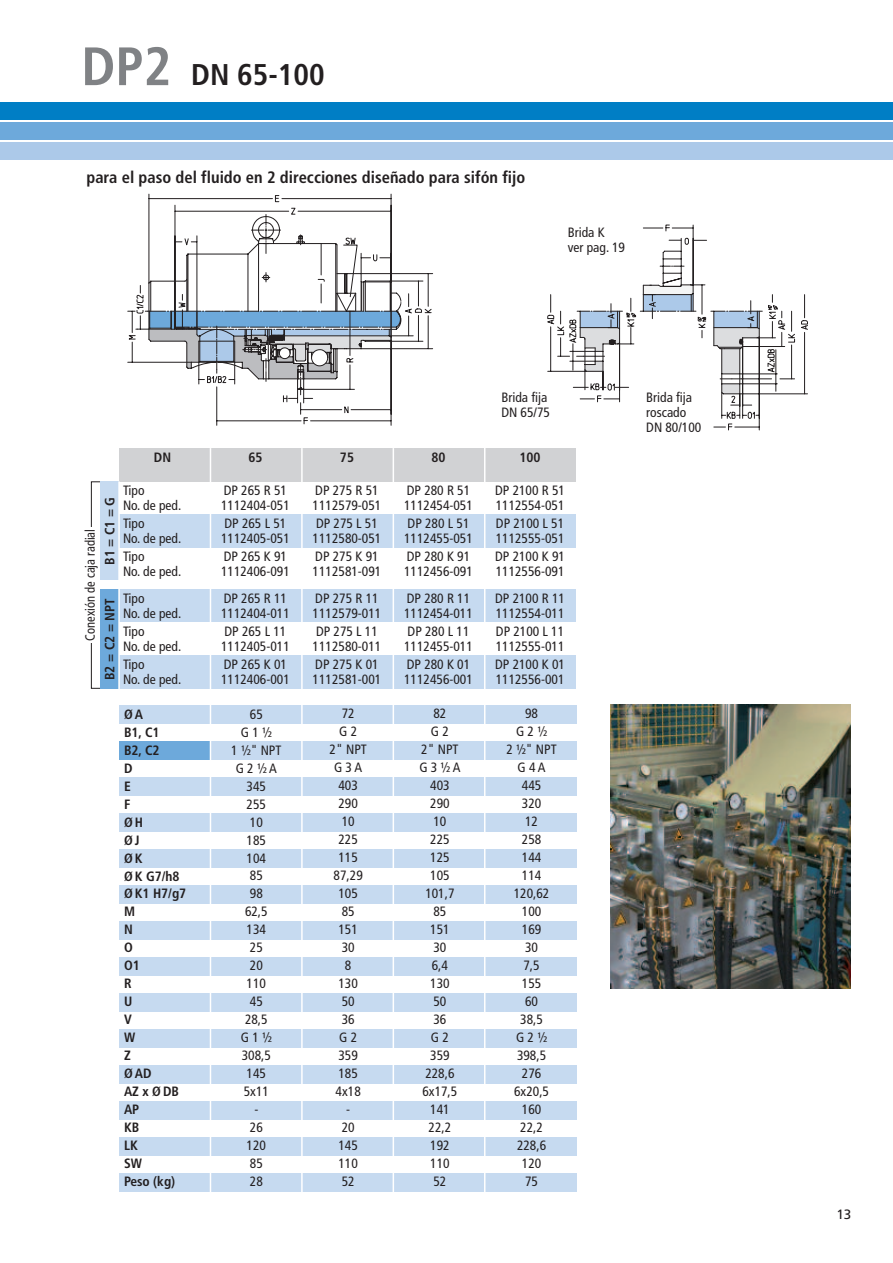
<style>
.page{position:relative;width:893px;height:1263px;background:#fff}
.page>*{position:absolute;margin:0;border:0;box-sizing:border-box;transform-origin:0 0}
.t1{font:700 condensed 30px "Frutiger";color:#231f20}
.t2{font:700 condensed 16.5px "Frutiger";color:#231f20}
.t3{font:condensed 13.5px/18px "Frutiger";color:#231f20}
.t4{font:700 condensed 13.5px/18px "Frutiger";color:#231f20}
.t5{font:condensed 13.5px "Frutiger";color:#231f20;scale:.93 1}
.t6{font:13.5px "Frutiger";color:#231f20}
.s1{font-size:54px;color:#808285}
</style>
<div class="page">
<div style="left:0;top:102px;width:893px;height:18px;background:#007ec5"></div>
<div style="left:0;top:122px;width:893px;height:18px;background:#6da9db"></div>
<div style="left:0;top:142px;width:893px;height:18px;background:#acc9e9"></div>
<svg style="left:127px;top:194px;width:306px;height:232px"></svg>
<svg style="left:135px;top:214px;width:279px;height:189px"></svg>
<svg style="left:547px;top:224px;width:261px;height:206px"></svg>
<svg style="left:577px;top:310px;width:45px;height:63px"></svg>
<svg style="left:640px;top:250px;width:122px;height:145px"></svg>
<img style="left:610px;top:705px;width:240px;height:284px">
<div style="left:119px;top:705px;width:457px;height:18px;background:#c6daf0"></div>
<div style="left:119px;top:741px;width:457px;height:18px;background:#c6daf0"></div>
<div style="left:119px;top:741px;width:91px;height:18px;background:#6da9db"></div>
<div style="left:119px;top:777px;width:457px;height:18px;background:#c6daf0"></div>
<div style="left:119px;top:813px;width:457px;height:18px;background:#c6daf0"></div>
<div style="left:119px;top:849px;width:457px;height:18px;background:#c6daf0"></div>
<div style="left:119px;top:885px;width:457px;height:18px;background:#c6daf0"></div>
<div style="left:119px;top:921px;width:457px;height:18px;background:#c6daf0"></div>
<div style="left:119px;top:957px;width:457px;height:18px;background:#c6daf0"></div>
<div style="left:119px;top:993px;width:457px;height:18px;background:#c6daf0"></div>
<div style="left:119px;top:1029px;width:457px;height:18px;background:#c6daf0"></div>
<div style="left:119px;top:1065px;width:457px;height:18px;background:#c6daf0"></div>
<div style="left:119px;top:1101px;width:457px;height:18px;background:#c6daf0"></div>
<div style="left:119px;top:1137px;width:457px;height:18px;background:#c6daf0"></div>
<div style="left:119px;top:1173px;width:457px;height:18px;background:#c6daf0"></div>
<div style="left:91px;top:481px;width:27px;height:208px;border:1px solid #231f20"></div>
<div style="left:98px;top:580px;width:21px;height:10px;background:#fff"></div>
<div style="left:100px;top:590px;width:24px;height:99px;background:#6da9db"></div>
<div style="left:100px;top:481px;width:28px;height:99px;background:#c6daf0"></div>
<div style="left:119px;top:481px;width:457px;height:33px;background:#fff"></div>
<div style="left:119px;top:547px;width:457px;height:33px;background:#fff"></div>
<div style="left:119px;top:448px;width:457px;height:33px;background:#d1d2d4"></div>
<div style="left:119px;top:514px;width:457px;height:33px;background:#c6daf0"></div>
<div style="left:119px;top:590px;width:457px;height:33px;background:#c6daf0"></div>
<div style="left:119px;top:623px;width:457px;height:33px;background:#fff"></div>
<div style="left:119px;top:656px;width:457px;height:33px;background:#c6daf0"></div>
<hr style="left:210px;top:448px;width:1px;height:749px;background:#fff">
<hr style="left:301px;top:448px;width:2px;height:749px;background:#fff">
<hr style="left:393px;top:448px;width:1px;height:749px;background:#fff">
<hr style="left:484px;top:447px;width:1px;height:750px;background:#fff">
<hr style="left:118px;top:481px;width:2px;height:219px;background:#fff">
<div style="left:83px;top:527px;width:16px;height:116px;background:#fff"></div>
<h1 class="t1" style="left:81px;top:63px;width:245px"><span class="s1">DP2</span> DN 65-100</h1>
<p class="t2" style="left:87px;top:170px;width:440px">para el paso del fluido en 2 direcciones diseñado para sifón fijo</p>
<p class="t3" style="left:568px;top:225px;width:59px;line-height:15px">Brida K<br>ver pag. 19</p>
<p class="t4" style="left:102px;top:565px;width:70px;rotate:-90deg">B1=C1=G</p>
<p class="t4" style="left:102px;top:680px;width:83px;rotate:-90deg">B2 = C2 = NPT</p>
<p class="t5" style="left:85px;top:641px;width:121px;rotate:-90deg">Conexión de caja radial</p>
<p class="t4" style="left:154px;top:450px;width:19px">DN</p>
<p class="t3" style="left:123px;top:484px;width:60px;line-height:15px">Tipo<br>No. de ped.</p>
<p class="t3" style="left:123px;top:517px;width:60px;line-height:15px">Tipo<br>No. de ped.</p>
<p class="t3" style="left:123px;top:550px;width:60px;line-height:15px">Tipo<br>No. de ped.</p>
<p class="t3" style="left:123px;top:592px;width:60px;line-height:15px">Tipo<br>No. de ped.</p>
<p class="t3" style="left:123px;top:625px;width:60px;line-height:15px">Tipo<br>No. de ped.</p>
<p class="t3" style="left:123px;top:658px;width:60px;line-height:15px">Tipo<br>No. de ped.</p>
<p class="t4" style="left:124px;top:706px;width:64px">ØA<br>B1, C1<br>B2, C2<br>D<br>E<br>F<br>ØH<br>ØJ<br>ØK<br>Ø K G7/h8<br>Ø K1 H7/g7<br>M<br>N<br>O<br>O1<br>R<br>U<br>V<br>W<br>Z<br>ØAD<br>AZ x ØDB<br>AP<br>KB<br>LK<br>SW<br>Peso (kg)</p>
<p class="t4" style="left:248px;top:450px;width:16px">65</p>
<p class="t3" style="left:221px;top:484px;width:70px;line-height:15px">DP 265 R 51<br>1112404-051</p>
<p class="t3" style="left:221px;top:517px;width:70px;line-height:15px">DP 265 L 51<br>1112405-051</p>
<p class="t3" style="left:221px;top:550px;width:70px;line-height:15px">DP 265 K 91<br>1112406-091</p>
<p class="t3" style="left:221px;top:592px;width:70px;line-height:15px">DP 265 R 11<br>1112404-011</p>
<p class="t3" style="left:221px;top:625px;width:70px;line-height:15px">DP 265 L 11<br>1112405-011</p>
<p class="t3" style="left:221px;top:658px;width:70px;line-height:15px">DP 265 K 01<br>1112406-001</p>
<p class="t4" style="left:340px;top:450px;width:16px">75</p>
<p class="t3" style="left:313px;top:484px;width:70px;line-height:15px">DP 275 R 51<br>1112579-051</p>
<p class="t3" style="left:313px;top:517px;width:70px;line-height:15px">DP 275 L 51<br>1112580-051</p>
<p class="t3" style="left:313px;top:550px;width:70px;line-height:15px">DP 275 K 91<br>1112581-091</p>
<p class="t3" style="left:313px;top:592px;width:70px;line-height:15px">DP 275 R 11<br>1112579-011</p>
<p class="t3" style="left:313px;top:625px;width:70px;line-height:15px">DP 275 L 11<br>1112580-011</p>
<p class="t3" style="left:313px;top:658px;width:70px;line-height:15px">DP 275 K 01<br>1112581-001</p>
<p class="t4" style="left:431px;top:449px;width:16px">80</p>
<p class="t3" style="left:404px;top:484px;width:70px;line-height:15px">DP 280 R 51<br>1112454-051</p>
<p class="t3" style="left:404px;top:517px;width:70px;line-height:15px">DP 280 L 51<br>1112455-051</p>
<p class="t3" style="left:404px;top:550px;width:70px;line-height:15px">DP 280 K 91<br>1112456-091</p>
<p class="t3" style="left:404px;top:592px;width:70px;line-height:15px">DP 280 R 11<br>1112454-011</p>
<p class="t3" style="left:404px;top:625px;width:70px;line-height:15px">DP 280 L 11<br>1112455-011</p>
<p class="t3" style="left:404px;top:658px;width:70px;line-height:15px">DP 280 K 01<br>1112456-001</p>
<p class="t3" style="left:501px;top:390px;width:50px;line-height:15px">Brida fija<br>DN 65/75</p>
<p class="t3" style="left:646px;top:390px;width:57px;line-height:15px">Brida fija roscado<br>DN 80/100</p>
<p class="t4" style="left:520px;top:449px;width:23px">100</p>
<p class="t3" style="left:495px;top:484px;width:71px;line-height:15px">DP 2100 R 51<br>1112554-051</p>
<p class="t3" style="left:496px;top:517px;width:70px;line-height:15px">DP 2100 L 51<br>1112555-051</p>
<p class="t3" style="left:495px;top:550px;width:71px;line-height:15px">DP 2100 K 91<br>1112556-091</p>
<p class="t3" style="left:495px;top:592px;width:71px;line-height:15px">DP 2100 R 11<br>1112554-011</p>
<p class="t3" style="left:496px;top:625px;width:70px;line-height:15px">DP 2100 L 11<br>1112555-011</p>
<p class="t3" style="left:495px;top:658px;width:71px;line-height:15px">DP 2100 K 01<br>1112556-001</p>
<p class="t3" style="left:231px;top:706px;width:52px;text-align:center">65<br>G1½<br>1 ½" NPT<br>G2½A<br>345<br>255<br>10<br>185<br>104<br>85<br>98<br>62,5<br>134<br>25<br>20<br>110<br>45<br>28,5<br>G1½<br>308,5<br>145<br>5x11<br>-<br>26<br>120<br>85<br>28</p>
<p class="t3" style="left:330px;top:706px;width:39px;text-align:center">72<br>G2<br>2" NPT<br>G3A<br>403<br>290<br>10<br>225<br>115<br>87,29<br>105<br>85<br>151<br>30<br>8<br>130<br>50<br>36<br>G2<br>359<br>185<br>4x18<br>-<br>20<br>145<br>110<br>52</p>
<p class="t3" style="left:419px;top:706px;width:43px;text-align:center">82<br>G2<br>2" NPT<br>G3½A<br>403<br>290<br>10<br>225<br>125<br>105<br>101,7<br>85<br>151<br>30<br>6,4<br>130<br>50<br>36<br>G2<br>359<br>228,6<br>6x17,5<br>141<br>22,2<br>192<br>110<br>52</p>
<p class="t3" style="left:506px;top:705px;width:52px;text-align:center">98<br>G2½<br>2 ½" NPT<br>G4A<br>445<br>320<br>12<br>258<br>144<br>114<br>120,62<br>100<br>169<br>30<br>7,5<br>155<br>60<br>38,5<br>G2½<br>398,5<br>276<br>6x20,5<br>160<br>22,2<br>228,6<br>120<br>75</p>
<p class="t6" style="left:836px;top:1209px;width:17px">13</p>
</div>
